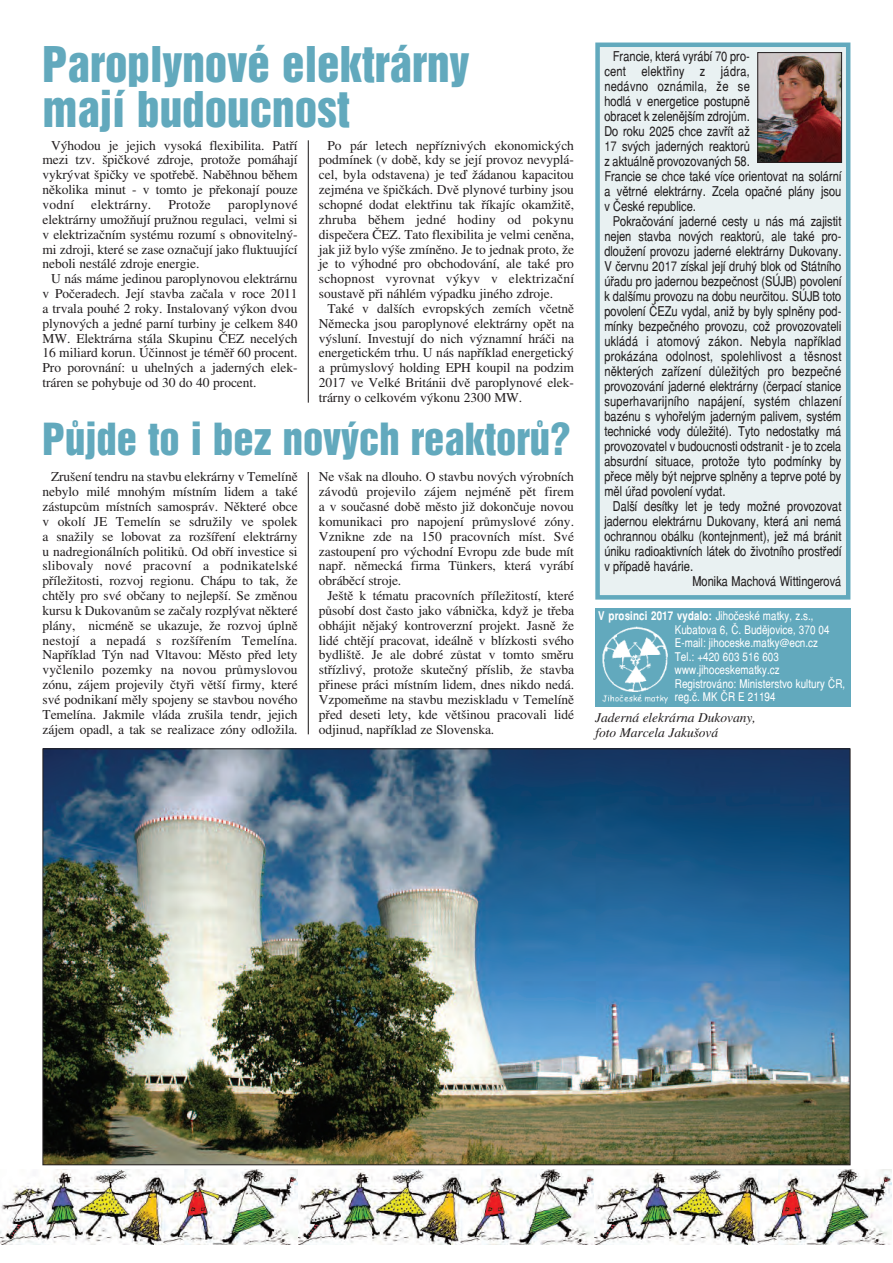
<style>
.page{position:relative;width:893px;height:1263px;background:#fff}
.page>*{position:absolute;margin:0;border:0;box-sizing:border-box;transform-origin:0 0}
.t1{font:45px/45px "Switzerland Inserat";color:#62a9bd}
.t2{font:40.5px "Switzerland Inserat";color:#62a9bd}
.t3{font:13.5px/14.9px "Toronto";letter-spacing:-.005em;color:#231f20;text-align:justify}
.t4{font:13.5px/15px "Switzerland Narrow";color:#231f20}
.t5{font:italic 13.5px/14.9px "Toronto";letter-spacing:-.005em;color:#231f20}
.t6{font:13.5px "Toronto";letter-spacing:.015em;color:#231f20}
.t7{font:12px/13.5px "Switzerland Narrow";letter-spacing:.005em;color:#fff}
.s1{font-weight:700}
.s2{font-family:"Frankfurt Gothic"}
</style>
<div class="page">
<img style="left:297px;top:1169px;width:297px;height:75px">
<img style="left:594px;top:1169px;width:297px;height:75px">
<img style="left:0;top:1169px;width:297px;height:75px">
<img style="left:45px;top:750px;width:803px;height:413px">
<div style="left:600px;top:47px;width:246px;height:548px;background:#e9f1f2"></div>
<div style="left:595px;top:43px;width:255px;height:557px;border:4px solid #62a9bd"></div>
<img style="left:759px;top:54px;width:81px;height:107px">
<div style="left:757px;top:52px;width:85px;height:111px;border:1px solid #231f20"></div>
<div style="left:595px;top:608px;width:255px;height:99px;background:#62a9bd"></div>
<img style="left:602px;top:626px;width:66px;height:78px">
<hr style="left:308px;top:140px;width:1px;height:263px;background:#231f20">
<hr style="left:308px;top:472px;width:1px;height:262px;background:#231f20">
<h1 class="t1" style="left:43px;top:44px;width:428px">Paroplynové elektrárny mají budoucnost</h1>
<p class="t3" style="left:43px;top:137px;width:257px;text-indent:9px">Výhodou je jejich vysoká flexibilita. Patří mezi tzv. špičkové zdroje, protože pomáhají vykrývat špičky ve spotřebě. Naběhnou během několika minut - v tomto je překonají pouze vodní</p>
<p class="t3" style="left:43px;top:197px;width:257px;text-indent:186px">paroplynové elektrárny umožňují pružnou regulaci, velmi si v elektrizačním systému rozumí s obnovitelný&shy;mi zdroji, které se zase označují jako fluktuující neboli nestálé zdroje energie.</p>
<p class="t3" style="left:43px;top:271px;width:257px;text-indent:9px">U nás máme jedinou paroplynovou elektrárnu v Počeradech. Její stavba začala v roce 2011 a trvala pouhé 2 roky. Instalovaný výkon dvou plynových a jedné parní turbiny je celkem 840<br>MW. Elektrárna stála Skupinu ČEZ necelých 16 miliard korun. Účinnost je téměř 60 procent.<br>Pro porovnání: u uhelných a jaderných elek&shy;tráren se pohybuje od 30 do 40 procent.</p>
<p class="t6" style="left:91px;top:196px;width:62px">elektrárny.</p>
<p class="t6" style="left:169px;top:196px;width:44px">Protože</p>
<p class="t3" style="left:319px;top:137px;width:257px;text-indent:9px">Po pár letech nepříznivých ekonomických podmínek (v době, kdy se její provoz nevyplá&shy;cel, byla odstavena) je teď žádanou kapacitou zejména ve špičkách. Dvě plynové turbiny jsou schopné dodat elektřinu tak říkajíc okamžitě, zhruba během jedné hodiny od pokynu dispečera ČEZ. Tato flexibilita je velmi ceněna, jak již bylo výše zmíněno. Je to jednak proto, že je to výhodné pro obchodování, ale také pro schopnost vyrovnat výkyv v elektrizační soustavě při náhlém výpadku jiného zdroje.</p>
<p class="t3" style="left:319px;top:301px;width:257px;text-indent:9px">Také v dalších evropských zemích včetně Německa jsou paroplynové elektrárny opět na výsluní. Investují do nich významní hráči na energetickém trhu. U nás například energetický a průmyslový holding EPH koupil na podzim 2017 ve Velké Británii dvě paroplynové elek&shy;trárny o celkovém výkonu 2300 MW.</p>
<h2 class="t2" style="left:43px;top:417px;width:529px">Půjde to i bez nových reaktorů?</h2>
<p class="t3" style="left:43px;top:469px;width:257px;text-indent:9px">Zrušení tendru na stavbu elekrárny v Temelíně nebylo milé mnohým místním lidem a také zástupcům místních samospráv. Některé obce v okolí JE Temelín se sdružily ve spolek a snažily se lobovat za rozšíření elektrárny u nadregionálních politiků. Od obří investice si slibovaly nové pracovní a podnikatelské příležitosti, rozvoj regionu. Chápu to tak, že chtěly pro své občany to nejlepší. Se změnou kursu k Dukovanům se začaly rozplývat některé plány, nicméně se ukazuje, že rozvoj úplně nestojí a nepadá s rozšířením Temelína.<br>Například Týn nad Vltavou: Město před lety vyčlenilo pozemky na novou průmyslovou zónu, zájem projevily čtyři větší firmy, které své podnikaní měly spojeny se stavbou nového Temelína. Jakmile vláda zrušila tendr, jejich zájem opadl, a tak se realizace zóny odložila.</p>
<p class="t3" style="left:319px;top:469px;width:257px">Ne však na dlouho. O stavbu nových výrobních závodů projevilo zájem nejméně pět firem a v současné době město již dokončuje novou komunikaci pro napojení průmyslové zóny.<br>Vznikne zde na 150 pracovních míst. Své zastoupení pro východní Evropu zde bude mít např. německá firma Tünkers, která vyrábí obráběcí stroje.</p>
<p class="t3" style="left:319px;top:588px;width:257px;text-indent:9px">Ještě k tématu pracovních příležitostí, které působí dost často jako vábnička, když je třeba obhájit nějaký kontroverzní projekt. Jasně že lidé chtějí pracovat, ideálně v blízkosti svého bydliště. Je ale dobré zůstat v tomto směru střízlivý, protože skutečný příslib, že stavba přinese práci místním lidem, dnes nikdo nedá.<br>Vzpomeňme na stavbu meziskladu v Temelíně před deseti lety, kde většinou pracovali lidé odjinud, například ze Slovenska.</p>
<p class="t4" style="left:604px;top:49px;width:239px;text-indent:9px">Francie, která vyrábí 70 pro-<br>cent elektřiny z jádra,<br>nedávno oznámila, že se<br>hodlá v energetice postupně<br>obracet k zelenějším zdrojům.<br>Do roku 2025 chce zavřít až<br>17 svých jaderných reaktorů<br>z aktuálně provozovaných 58.<br>Francie se chce také více orientovat na solární a větrné elektrárny. Zcela opačné plány jsou v České republice.</p>
<p class="t4" style="left:604px;top:214px;width:239px;text-align:justify;text-indent:9px">Pokračování jaderné cesty u nás má zajistit nejen stavba nových reaktorů, ale také pro&shy;dloužení provozu jaderné elektrárny Dukovany.<br>V červnu 2017 získal její druhý blok od Státního úřadu pro jadernou bezpečnost (SÚJB) povolení k dalšímu provozu na dobu neurčitou. SÚJB toto povolení ČEZu vydal, aniž by byly splněny pod&shy;mínky bezpečného provozu, což provozovateli ukládá i atomový zákon. Nebyla například prokázána odolnost, spolehlivost a těsnost některých zařízení důležitých pro bezpečné provozování jaderné elektrárny (čerpací stanice superhavarijního napájení, systém chlazení bazénu s vyhořelým jaderným palivem, systém technické vody důležité). Tyto nedostatky má provozovatel v budoucnosti odstranit - je to zcela absurdní situace, protože tyto podmínky by přece měly být nejprve splněny a teprve poté by měl úřad povolení vydat.</p>
<p class="t4" style="left:613px;top:499px;width:230px">Další desítky let je tedy možné provozovat</p>
<p class="t4" style="left:604px;top:514px;width:239px">jadernou elektrárnu Dukovany, která ani nemá</p>
<p class="t4" style="left:604px;top:529px;width:239px">ochrannou obálku (kontejnment), jež má bránit</p>
<p class="t4" style="left:604px;top:544px;width:239px">úniku radioaktivních látek do životního prostředí</p>
<p class="t4" style="left:604px;top:559px;width:90px">v případě havárie.</p>
<p class="t4" style="left:692px;top:574px;width:151px">Monika Machová Wittingerová</p>
<p class="t7" style="left:675px;top:609px;width:172px;text-indent:-77px"><span class="s1">V prosinci 2017 vydalo:</span> Jihočeské matky, z.s.,<br>Kubatova 6, Č. Budějovice, 370 04<br>E−mail: jihoceske.matky<span class="s2">@</span>ecn.cz<br>Tel.: +420 603 516 603 www.jihoceskematky.cz<br>Registrováno: Ministerstvo kultury ČR, reg.č. MK ČR E 21194</p>
<p class="t5" style="left:595px;top:710px;width:162px">Jaderná elekrárna Dukovany, foto Marcela Jakušová</p>
</div>
